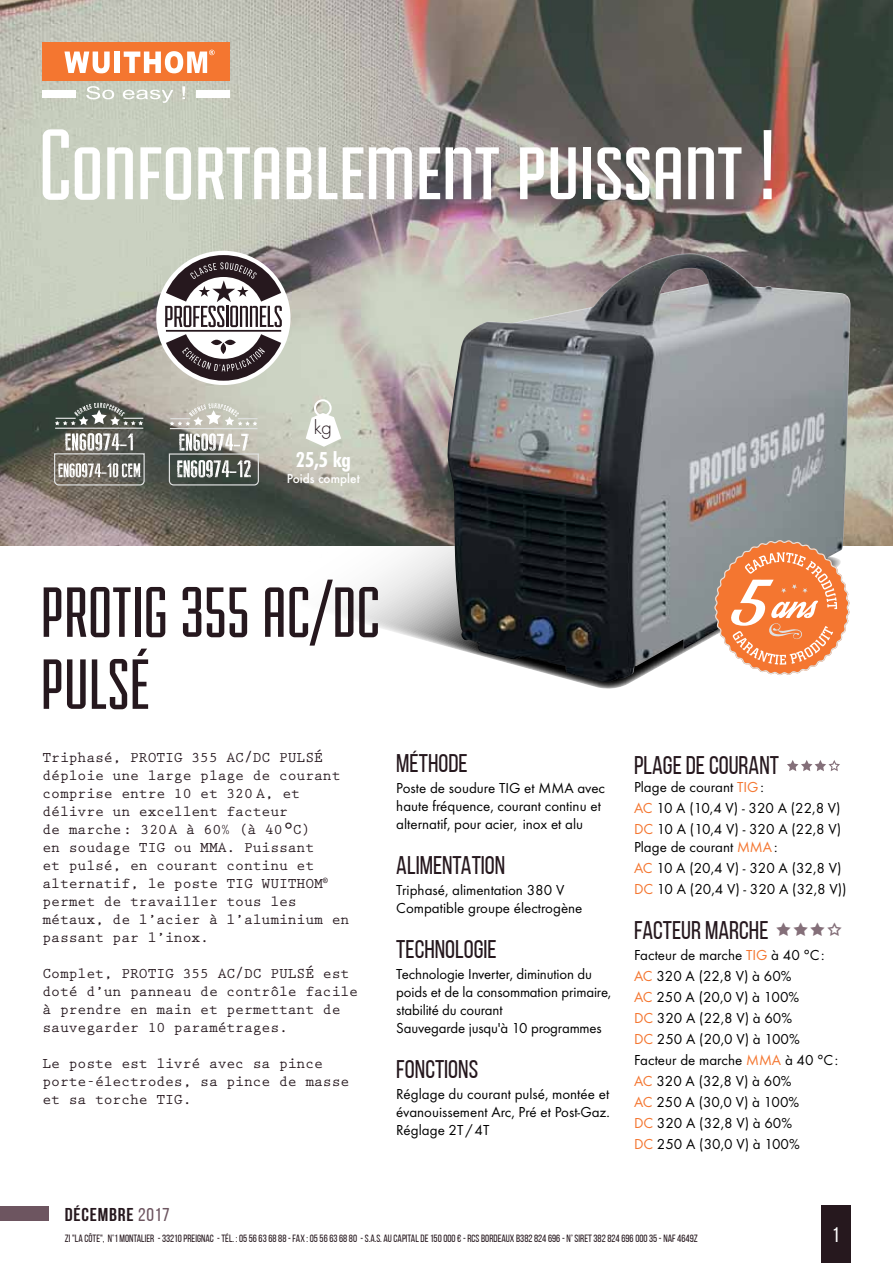
<style>
.page{position:relative;width:893px;height:1263px;background:#fff}
.page>*{position:absolute;margin:0;border:0;box-sizing:border-box;transform-origin:0 0}
.t1{font:105px "Fairview Small Caps";letter-spacing:-.01em;color:#fff}
.t2{font:75px/72px "Fairview Small Caps";color:#26181e}
.t3{font:25.5px "Bebas Neue";color:#26181e}
.t4{font:700 condensed 21px "Futura BT";color:#fff}
.t5{font:21px "Bebas Neue";color:#fff}
.t6{font:300 20.55px "Futura T";color:#26181e}
.t7{font:700 18.6px "Bebas Neue";letter-spacing:.04em;color:#26181e;scale:1.05 1}
.t8{font:15px/21px "Futura T";color:#000}
.t9{font:700 15px/18px "Prestige Elite Std";letter-spacing:-.01em;color:#26181e}
.t10{font:500 13.5px "Futura T";color:#fff}
.t11{font:10.5px "Bebas Neue";color:#26181e}
.s1{font-weight:400;color:#6d5560}
.s2{color:#f47630}
</style>
<div class="page">
<div style="left:821px;top:1205px;width:29px;height:58px;background:#26181e"></div>
<div style="left:0;top:1206px;width:49px;height:14px;background:#6d5560"></div>
<img style="left:0;top:0;width:893px;height:545px">
<div style="left:156px;top:251px;width:134px;height:134px;background:#fff;border-radius:50%"></div>
<hr style="left:166px;top:330px;width:115px;height:2px;background:#26181e">
<svg style="left:165px;top:255px;width:117px;height:72px"></svg>
<svg style="left:166px;top:334px;width:115px;height:47px"></svg>
<div style="left:43px;top:43px;width:187px;height:38px;background:#f47630"></div>
<svg style="left:64px;top:52px;width:46px;height:21px"></svg>
<div style="left:114px;top:52px;width:6px;height:21px;background:#fff"></div>
<svg style="left:124px;top:50px;width:91px;height:23px"></svg>
<svg style="left:86px;top:86px;width:28px;height:13px"></svg>
<svg style="left:123px;top:90px;width:50px;height:13px"></svg>
<svg style="left:182px;top:86px;width:3px;height:13px"></svg>
<div style="left:43px;top:91px;width:33px;height:7px;background:#fff"></div>
<div style="left:196px;top:91px;width:34px;height:7px;background:#fff"></div>
<svg style="left:306px;top:399px;width:35px;height:48px"></svg>
<svg style="left:787px;top:760px;width:53px;height:11px"></svg>
<hr style="left:55px;top:428px;width:88px;height:1px;background:#dfe1e1">
<svg style="left:54px;top:433px;width:91px;height:52px;background:#8b8a83"></svg>
<svg style="left:55px;top:403px;width:88px;height:22px;background:#686e68"></svg>
<hr style="left:170px;top:428px;width:88px;height:1px;background:#dfe1e1">
<svg style="left:169px;top:433px;width:90px;height:52px;background:#8c908a"></svg>
<svg style="left:170px;top:403px;width:88px;height:23px;background:#ceccc2"></svg>
<svg style="left:236px;top:481px;width:395px;height:208px"></svg>
<img style="left:447px;top:254px;width:403px;height:428px">
<svg style="left:714px;top:540px;width:135px;height:135px"></svg>
<h1 class="t1" style="left:39px;top:112px;width:739px">Confortablement puissant !</h1>
<h3 class="t6" style="left:314px;top:416px;width:20px">kg</h3>
<h3 class="t4" style="left:296px;top:447px;width:57px">25,5 kg</h3>
<p class="t10" style="left:287px;top:471px;width:75px">Poids complet</p>
<h2 class="t2" style="left:40px;top:576px;width:336px">PROTIG 355 ac/dc<br>PULSÉ</h2>
<p class="t9" style="left:43px;top:749px;width:308px">Triphasé, PROTIG 355 AC/DC PULSÉ déploie une large plage de courant comprise entre 10 et 320 A, et délivre un excellent facteur<br>de marche: 320A à 60% (à 40°C)<br>en soudage TIG ou MMA. Puissant<br>et pulsé, en courant continu et alternatif, le poste TIG WUITHOM<sup>® </sup>permet de travailler tous les métaux, de l’acier à l’aluminium en passant par l’inox.</p>
<p class="t9" style="left:43px;top:965px;width:317px">Complet, PROTIG 355 AC/DC PULSÉ est doté d’un panneau de contrôle facile à prendre en main et permettant de sauvegarder 10 paramétrages.</p>
<p class="t9" style="left:43px;top:1055px;width:308px">Le poste est livré avec sa pince porte-électrodes, sa pince de masse et sa torche TIG.</p>
<h3 class="t3" style="left:396px;top:749px;width:73px">MÉTHODE</h3>
<p class="t8" style="left:396px;top:778px;width:210px;line-height:18px">Poste de soudure TIG et MMA avec haute fréquence, courant continu et alternatif, pour acier, inox et alu</p>
<h3 class="t3" style="left:396px;top:851px;width:111px">ALIMENTATION</h3>
<p class="t8" style="left:396px;top:880px;width:188px;line-height:18px">Triphasé, alimentation 380 V<br>Compatible groupe électrogène</p>
<h3 class="t3" style="left:396px;top:935px;width:100px">TECHNOLOGIE</h3>
<p class="t8" style="left:396px;top:964px;width:217px;line-height:18px">Technologie Inverter, diminution du poids et de la consommation primaire, stabilité du courant<br>Sauvegarde jusqu'à 10 programmes</p>
<h3 class="t3" style="left:396px;top:1055px;width:83px">FONCTIONS</h3>
<p class="t8" style="left:396px;top:1084px;width:215px;line-height:18px;text-align:justify">Réglage du courant pulsé, montée et évanouissement Arc, Pré et Post-Gaz.<br>Réglage 2T /4T</p>
<p class="t7" style="left:65px;top:1204px;width:101px">DÉCEMBRE <span class="s1">2017</span></p>
<h3 class="t3" style="left:634px;top:752px;width:146px">PLAGE DE COURANT</h3>
<p class="t8" style="left:634px;top:777px;width:209px">Plage de courant <span class="s2">TIG</span>:<br><span class="s2">AC</span> 10 A (10,4 V) - 320 A (22,8 V)<br><span class="s2">DC</span> 10 A (10,4 V) - 320 A (22,8 V)</p>
<p class="t8" style="left:634px;top:837px;width:214px">Plage de courant <span class="s2">MMA</span>:<br><span class="s2">AC</span> 10 A (20,4 V) - 320 A (32,8 V)<br><span class="s2">DC</span> 10 A (20,4 V) - 320 A (32,8 V))</p>
<h3 class="t3" style="left:634px;top:917px;width:40px">FACTEUR</h3>
<h3 class="t3" style="left:705px;top:917px;width:54px">MARCHE</h3>
<p class="t8" style="left:634px;top:945px;width:206px">Facteur de marche <span class="s2">TIG</span> à 40 °C:<br><span class="s2">AC</span> 320 A (22,8 V) à 60%<br><span class="s2">AC</span> 250 A (20,0 V) à 100%<br><span class="s2">DC</span> 320 A (22,8 V) à 60%<br><span class="s2">DC</span> 250 A (20,0 V) à 100%<br>Facteur de marche <span class="s2">MMA</span> à 40 °C:<br><span class="s2">AC</span> 320 A (32,8 V) à 60%<br><span class="s2">AC</span> 250 A (30,0 V) à 100%<br><span class="s2">DC</span> 320 A (32,8 V) à 60%<br><span class="s2">DC</span> 250 A (30,0 V) à 100%</p>
<p class="t11" style="left:65px;top:1232px;width:634px">ZI "LA CÔTE", N°1 MONTALIER - 33210 PREIGNAC - TÉL. : 05 56 63 68 88 - FAX : 05 56 63 68 80 - S.A.S. AU CAPITAL DE 150 000 € - RCS BORDEAUX B382 824 696 - N° SIRET 382 824 696 000 35 - NAF 4649Z</p>
<h3 class="t5" style="left:832px;top:1223px;width:9px">1</h3>
</div>
